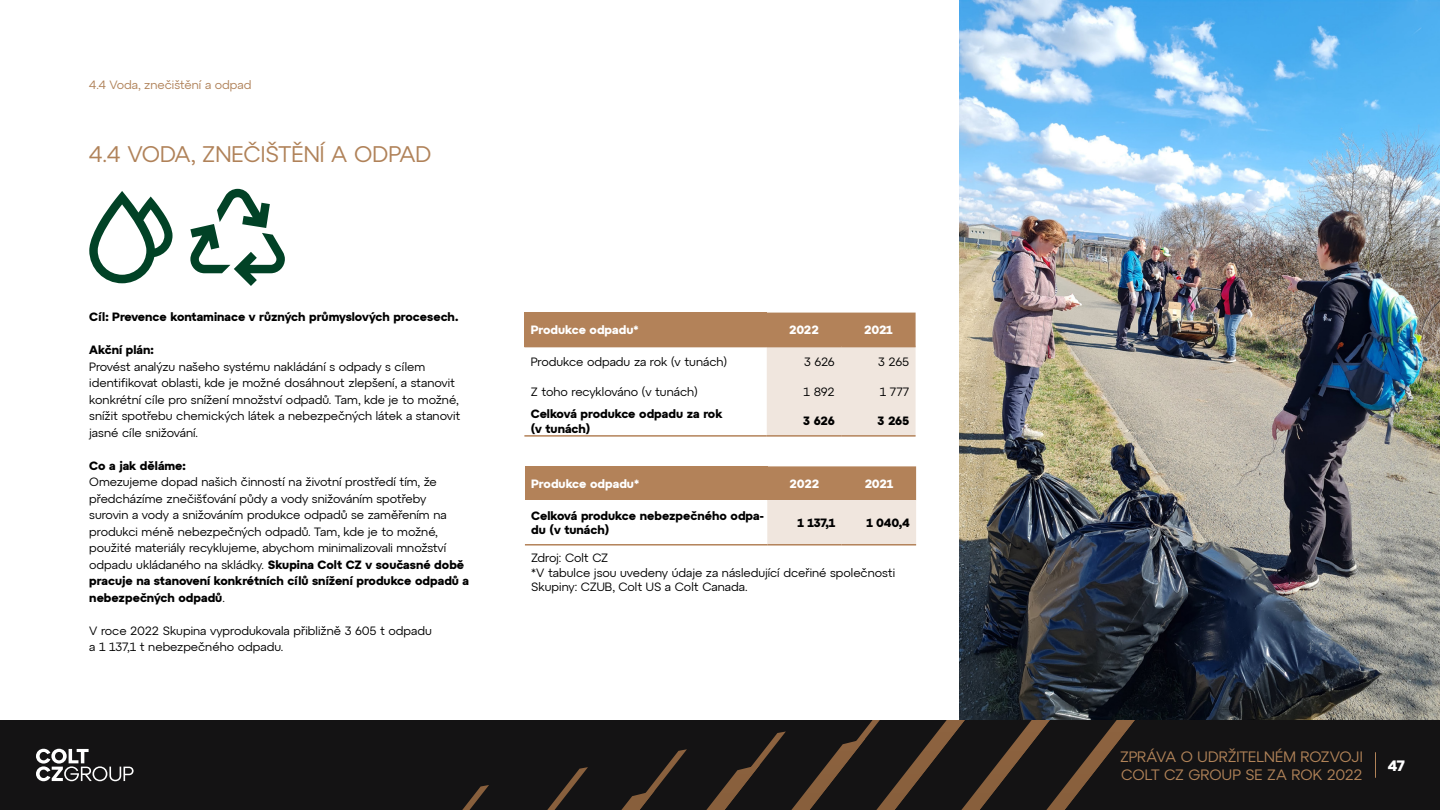
<style>
.page{position:relative;width:1440px;height:810px;background:#fff}
.page>*{position:absolute;margin:0;border:0;box-sizing:border-box;transform-origin:0 0}
.t1{font:22.5px "Atyp Colt CZ";color:#b08259}
.t2{font:15px/18px "Atyp Colt CZ";color:#b18358}
.t3{font:700 15px "Atyp Colt CZ";color:#fff}
.t4{font:12px/16.5px "Atyp Colt CZ";color:#000}
.t5{font:700 12px/14.4px "Atyp Colt CZ";color:#000}
.t6{font:700 12px "Atyp Colt CZ";color:#fff}
.t7{font:12px "Atyp Colt CZ";color:#b08259}
.s1{font-weight:700}
</style>
<div class="page">
<div style="left:524px;top:313px;width:243px;height:34px;background:#b38259"></div>
<svg style="left:767px;top:313px;width:149px;height:122px;background:#dfcab9"></svg>
<hr style="left:767px;top:346px;width:74px;height:1px;background:#b38259">
<hr style="left:841px;top:346px;width:75px;height:1px;background:#b38259">
<hr style="left:524px;top:435px;width:243px;height:2px;background:#b38259">
<hr style="left:767px;top:435px;width:74px;height:2px;background:#b38259">
<hr style="left:841px;top:435px;width:75px;height:2px;background:#b38259">
<div style="left:525px;top:466px;width:242px;height:34px;background:#b38259"></div>
<svg style="left:767px;top:466px;width:149px;height:78px;background:#d5bba4"></svg>
<hr style="left:525px;top:544px;width:242px;height:2px;background:#b38259">
<hr style="left:767px;top:544px;width:75px;height:2px;background:#b38259">
<hr style="left:842px;top:544px;width:74px;height:2px;background:#b38259">
<svg style="left:89px;top:191px;width:84px;height:92px"></svg>
<svg style="left:190px;top:189px;width:95px;height:97px"></svg>
<img style="left:960px;top:0;width:480px;height:720px">
<div style="left:0;top:720px;width:1440px;height:90px;background:#141314"></div>
<svg style="left:462px;top:785px;width:27px;height:25px"></svg>
<svg style="left:547px;top:767px;width:41px;height:43px"></svg>
<svg style="left:621px;top:749px;width:66px;height:61px"></svg>
<svg style="left:706px;top:720px;width:429px;height:90px"></svg>
<svg style="left:1375px;top:752px;width:1px;height:26px"></svg>
<svg style="left:36px;top:749px;width:98px;height:32px"></svg>
<p class="t7" style="left:89px;top:76px;width:164px">4.4 Voda, znečištění a odpad</p>
<h1 class="t1" style="left:89px;top:137px;width:344px">4.4 VODA, ZNEČIŠTĚNÍ A ODPAD</h1>
<p class="t5" style="left:89px;top:309px;width:371px">Cíl: Prevence kontaminace v různých průmyslových procesech.</p>
<p class="t5" style="left:89px;top:342px;width:66px">Akční plán:</p>
<p class="t4" style="left:89px;top:358px;width:373px">Provést analýzu našeho systému nakládání s odpady s cílem identifikovat oblasti, kde je možné dosáhnout zlepšení, a stanovit konkrétní cíle pro snížení množství odpadů. Tam, kde je to možné, snížit spotřebu chemických látek a nebezpečných látek a stanovit jasné cíle snižování.</p>
<p class="t5" style="left:89px;top:458px;width:98px">Co a jak děláme:</p>
<p class="t4" style="left:89px;top:473px;width:381px">Omezujeme dopad našich činností na životní prostředí tím, že předcházíme znečišťování půdy a vody snižováním spotřeby<br>surovin a vody a snižováním produkce odpadů se zaměřením na produkci méně nebezpečných odpadů. Tam, kde je to možné, použité materiály recyklujeme, abychom minimalizovali množství odpadu ukládaného na skládky. <span class="s1">Skupina Colt CZ v současné době pracuje na stanovení konkrétních cílů snížení produkce odpadů a nebezpečných odpadů</span>.</p>
<p class="t4" style="left:89px;top:622px;width:344px">V roce 2022 Skupina vyprodukovala přibližně 3 605 t odpadu a 1 137,1 t nebezpečného odpadu.</p>
<p class="t6" style="left:531px;top:320px;width:109px">Produkce odpadu*</p>
<p class="t6" style="left:789px;top:320px;width:31px">2022</p>
<p class="t6" style="left:864px;top:320px;width:30px">2021</p>
<p class="t4" style="left:531px;top:353px;width:198px">Produkce odpadu za rok (v tunách)</p>
<p class="t4" style="left:804px;top:353px;width:32px">3 626</p>
<p class="t4" style="left:878px;top:353px;width:33px">3 265</p>
<p class="t4" style="left:531px;top:383px;width:169px">Z toho recyklováno (v tunách)</p>
<p class="t4" style="left:804px;top:383px;width:33px">1 892</p>
<p class="t4" style="left:880px;top:383px;width:31px">1 777</p>
<p class="t5" style="left:531px;top:406px;width:193px">Celková produkce odpadu za rok (v tunách)</p>
<p class="t5" style="left:803px;top:413px;width:33px">3 626</p>
<p class="t5" style="left:877px;top:413px;width:33px">3 265</p>
<p class="t6" style="left:531px;top:474px;width:109px">Produkce odpadu*</p>
<p class="t6" style="left:790px;top:474px;width:31px">2022</p>
<p class="t6" style="left:865px;top:474px;width:30px">2021</p>
<p class="t5" style="left:531px;top:508px;width:234px">Celková produkce nebezpečného odpa&shy;du (v tunách)</p>
<p class="t5" style="left:797px;top:515px;width:39px">1 137,1</p>
<p class="t5" style="left:866px;top:515px;width:45px">1 040,4</p>
<p class="t4" style="left:531px;top:550px;width:365px;line-height:14.4px">Zdroj: Colt CZ<br>*V tabulce jsou uvedeny údaje za následující dceřiné společnosti<br>Skupiny: CZUB, Colt US a Colt Canada.</p>
<p class="t2" style="left:1120px;top:747px;width:244px">ZPRÁVA O UDRŽITELNÉM ROZVOJI<br>COLT CZ GROUP SE ZA ROK 2022</p>
<p class="t3" style="left:1388px;top:754px;width:18px">47</p>
</div>
